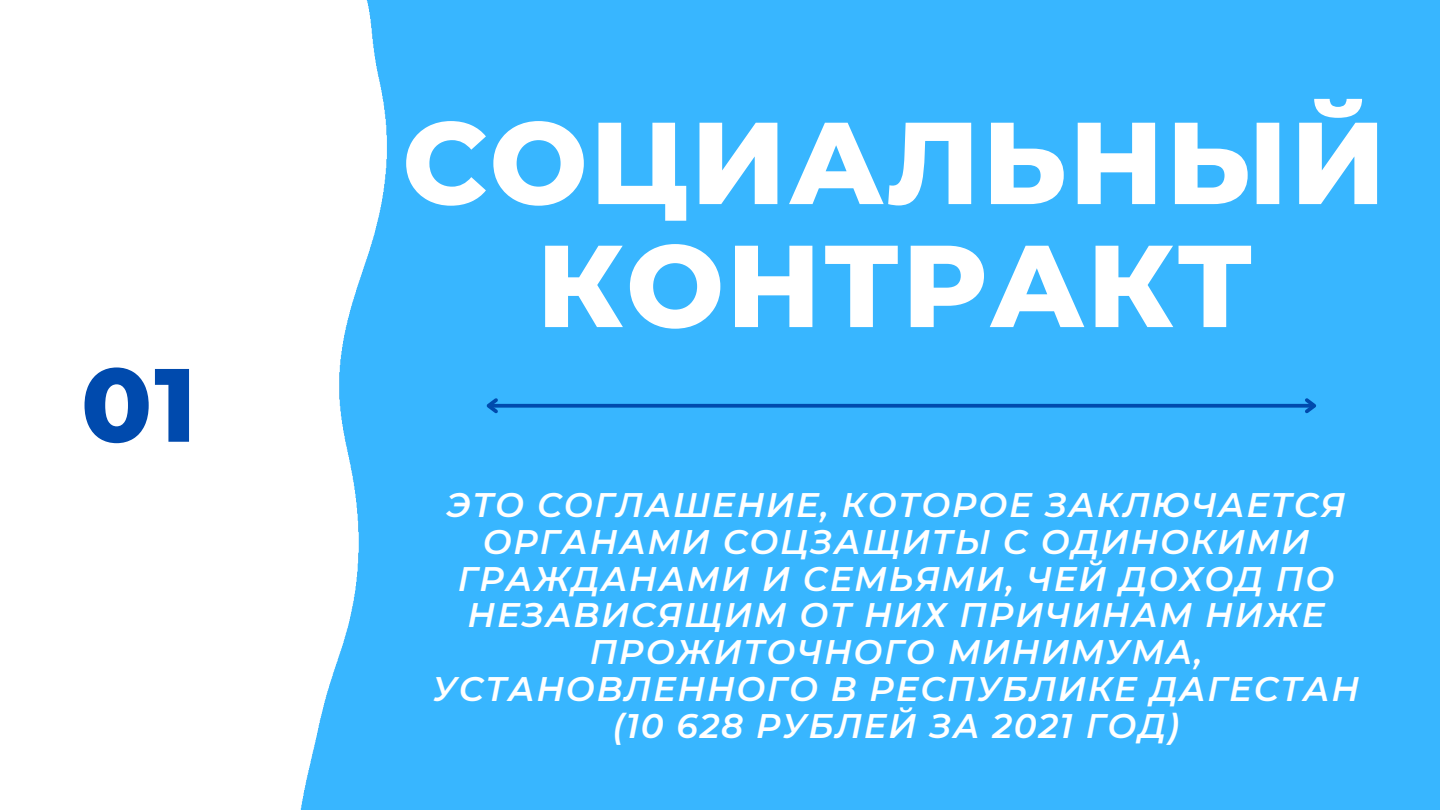
<style>
.page{position:relative;width:1440px;height:810px;background:#38b6ff}
.page>*{position:absolute;margin:0;border:0;box-sizing:border-box;transform-origin:0 0}
.t1{font:800 116.3px "Montserrat";letter-spacing:.02em;color:#fff}
.t2{font:800 104px "Montserrat";color:#004aad}
.t3{font:italic 600 34.1px/36.8px "Montserrat";letter-spacing:.05em;color:#fff;text-align:center}
</style>
<div class="page">
<img style="left:0;top:0;width:387px;height:810px">
<svg style="left:501px;top:404px;width:801px;height:4px;background:#0554b4"></svg>
<svg style="left:486px;top:398px;width:15px;height:16px"></svg>
<svg style="left:1302px;top:398px;width:14px;height:16px"></svg>
<p class="t2" style="left:81px;top:341px;width:117px">01</p>
<p class="t1" style="left:403px;top:92px;width:985px">СОЦИАЛЬНЫЙ</p>
<p class="t1" style="left:537px;top:215px;width:718px">КОНТРАКТ</p>
<p class="t3" style="left:433px;top:486px;width:928px">ЭТО СОГЛАШЕНИЕ, КОТОРОЕ ЗАКЛЮЧАЕТСЯ<br>ОРГАНАМИ СОЦЗАЩИТЫ С ОДИНОКИМИ<br>ГРАЖДАНАМИ И СЕМЬЯМИ, ЧЕЙ ДОХОД ПО<br>НЕЗАВИСЯЩИМ ОТ НИХ ПРИЧИНАМ НИЖЕ<br>ПРОЖИТОЧНОГО МИНИМУМА,<br>УСТАНОВЛЕННОГО В РЕСПУБЛИКЕ ДАГЕСТАН (10 628 РУБЛЕЙ ЗА 2021 ГОД)</p>
</div>
